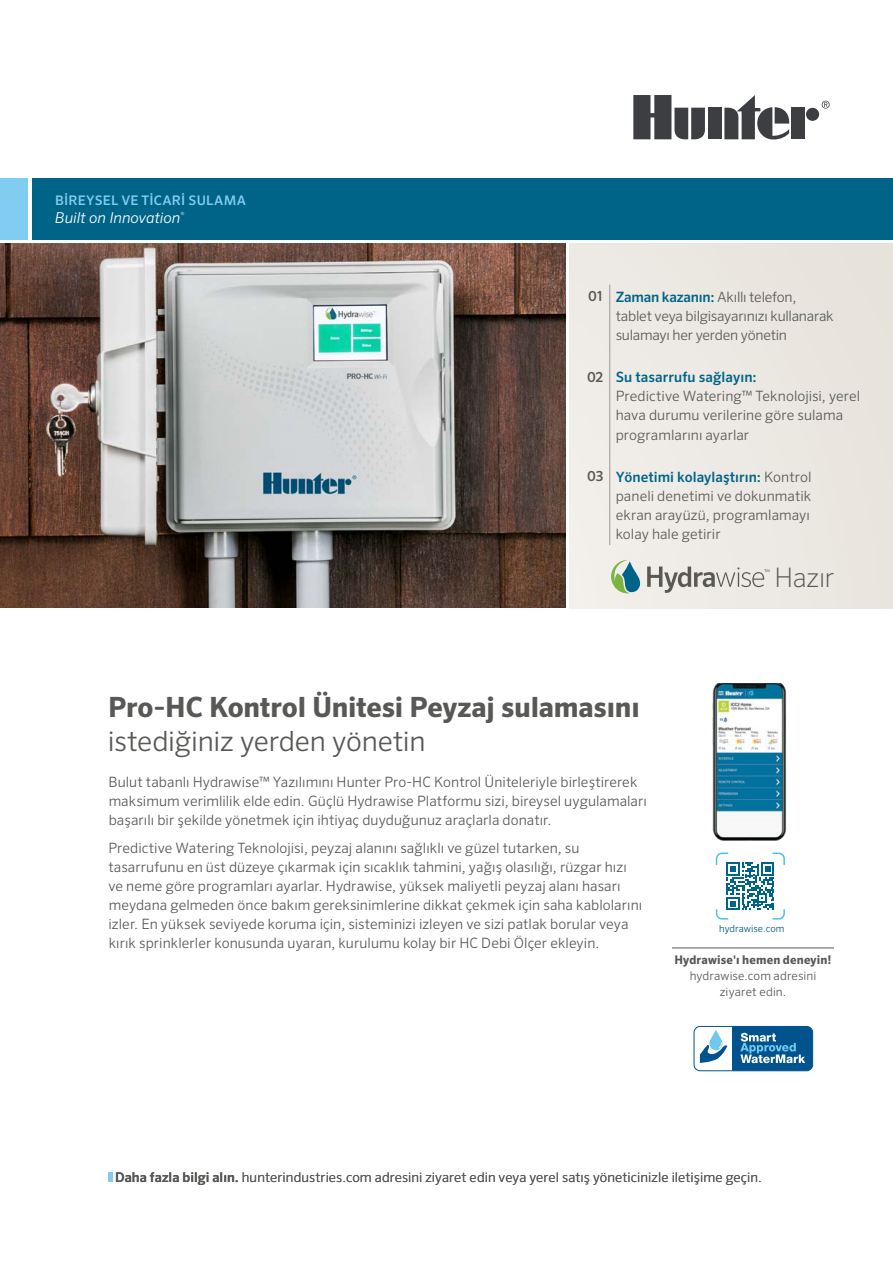
<style>
.page{position:relative;width:893px;height:1263px;background:#fff}
.page>*{position:absolute;margin:0;border:0;box-sizing:border-box;transform-origin:0 0}
.t1{font:700 27.9px "Sero Pro";letter-spacing:-.005em;color:#585956}
.t2{font:300 27.9px "Sero Pro";letter-spacing:-.01em;color:#585956}
.t3{font:200 26.85px "Sero Pro";letter-spacing:-.015em;color:#585956}
.t4{font:italic 300 15px "Sero Pro";color:#fff}
.t5{font:300 14.25px/19px "Sero Pro";letter-spacing:.005em;color:#585956}
.t6{font:300 14.25px/19px "Sero Pro";letter-spacing:-.015em;color:#585956}
.t7{font:300 13.5px "Sero Pro";letter-spacing:.005em;color:#585956}
.t8{font:500 13.2px "Sero Pro";letter-spacing:.015em;color:#81cdf2}
.t9{font:300 12px/15.8px "Sero Pro";letter-spacing:.01em;color:#585956;text-align:center}
.t10{font:700 12px "Sero Pro";letter-spacing:.015em;color:#585956}
.t11{font:300 9.75px "Sero Pro";color:#005978}
.s1{font-weight:500;font-size:13.8px}
.s2{font-weight:500;color:#006488}
.s3{font-weight:500}
</style>
<div class="page">
<div style="left:569px;top:244px;width:324px;height:364px;background:#ece8e3"></div>
<svg style="left:822px;top:101px;width:8px;height:8px"></svg>
<div style="left:708px;top:108px;width:13px;height:31px;background:#3c3e41"></div>
<div style="left:806px;top:108px;width:13px;height:13px;background:#3c3e41;border-radius:50%"></div>
<div style="left:791px;top:108px;width:14px;height:31px;background:#3c3e41"></div>
<svg style="left:724px;top:95px;width:66px;height:45px"></svg>
<svg style="left:633px;top:95px;width:72px;height:45px"></svg>
<div style="left:32px;top:178px;width:861px;height:61px;background:#006488"></div>
<div style="left:0;top:178px;width:28px;height:61px;background:#81cdf2"></div>
<hr style="left:108px;top:1172px;width:4px;height:10px;background:#81cdf2">
<hr style="left:609px;top:285px;width:1px;height:80px;background:#9c9896">
<hr style="left:609px;top:365px;width:1px;height:100px;background:#9c9896">
<hr style="left:609px;top:465px;width:1px;height:80px;background:#9c9896">
<img style="left:0;top:243px;width:565px;height:364px">
<svg style="left:647px;top:566px;width:123px;height:27px"></svg>
<svg style="left:611px;top:560px;width:29px;height:33px"></svg>
<hr style="left:672px;top:948px;width:162px;height:1px;background:#585956">
<div style="left:694px;top:1026px;width:119px;height:45px;border:1px solid #00538c;border-radius:6px"></div>
<svg style="left:700px;top:1030px;width:27px;height:33px"></svg>
<svg style="left:733px;top:1026px;width:80px;height:45px;background:#2770a0"></svg>
<img style="left:712px;top:683px;width:75px;height:157px">
<svg style="left:716px;top:852px;width:69px;height:67px"></svg>
<p class="t8" style="left:55px;top:192px;width:192px">BİREYSEL VE TİCARİ SULAMA</p>
<p class="t4" style="left:55px;top:208px;width:131px">Built on Innovation<sup>®</sup></p>
<p class="t6" style="left:616px;top:287px;width:220px;text-indent:-28px"><span class="s1">01</span> <span class="s2">Zaman kazanın:</span> Akıllı telefon, tablet veya bilgisayarınızı kullanarak sulamayı her yerden yönetin</p>
<p class="t5" style="left:616px;top:367px;width:246px;text-indent:-29px"><span class="s1">02</span> <span class="s2">Su tasarrufu sağlayın:<br></span>Predictive Watering™ Teknolojisi, yerel hava durumu verilerine göre sulama programlarını ayarlar</p>
<p class="t5" style="left:616px;top:467px;width:197px;text-align:justify;text-indent:-29px"><span class="s1">03</span> <span class="s2">Yönetimi kolaylaştırın:</span> Kontrol paneli denetimi ve dokunmatik ekran arayüzü, programlamayı kolay hale getirir</p>
<h2 class="t3" style="left:774px;top:562px;width:62px">Hazır</h2>
<h1 class="t1" style="left:108px;top:690px;width:533px">Pro-HC Kontrol Ünitesi Peyzaj sulamasını</h1>
<h1 class="t2" style="left:108px;top:725px;width:319px">istediğiniz yerden yönetin</h1>
<p class="t5" style="left:108px;top:772px;width:540px">Bulut tabanlı Hydrawise™ Yazılımını Hunter Pro-HC Kontrol Üniteleriyle birleştirerek maksimum verimlilik elde edin. Güçlü Hydrawise Platformu sizi, bireysel uygulamaları başarılı bir şekilde yönetmek için ihtiyaç duyduğunuz araçlarla donatır.</p>
<p class="t5" style="left:108px;top:838px;width:535px">Predictive Watering Teknolojisi, peyzaj alanını sağlıklı ve güzel tutarken, su tasarrufunu en üst düzeye çıkarmak için sıcaklık tahmini, yağış olasılığı, rüzgar hızı ve neme göre programları ayarlar. Hydrawise, yüksek maliyetli peyzaj alanı hasarı meydana gelmeden önce bakım gereksinimlerine dikkat çekmek için saha kablolarını izler. En yüksek seviyede koruma için, sisteminizi izleyen ve sizi patlak borular veya kırık sprinklerler konusunda uyaran, kurulumu kolay bir HC Debi Ölçer ekleyin.</p>
<p class="t11" style="left:719px;top:923px;width:67px">hydrawise.com</p>
<p class="t10" style="left:674px;top:953px;width:159px">Hydrawise'ı hemen deneyin!</p>
<p class="t9" style="left:690px;top:968px;width:128px">hydrawise.com adresini ziyaret edin.</p>
<p class="t7" style="left:115px;top:1169px;width:648px"><span class="s3">Daha fazla bilgi alın.</span> hunterindustries.com adresini ziyaret edin veya yerel satış yöneticinizle iletişime geçin.</p>
</div>
